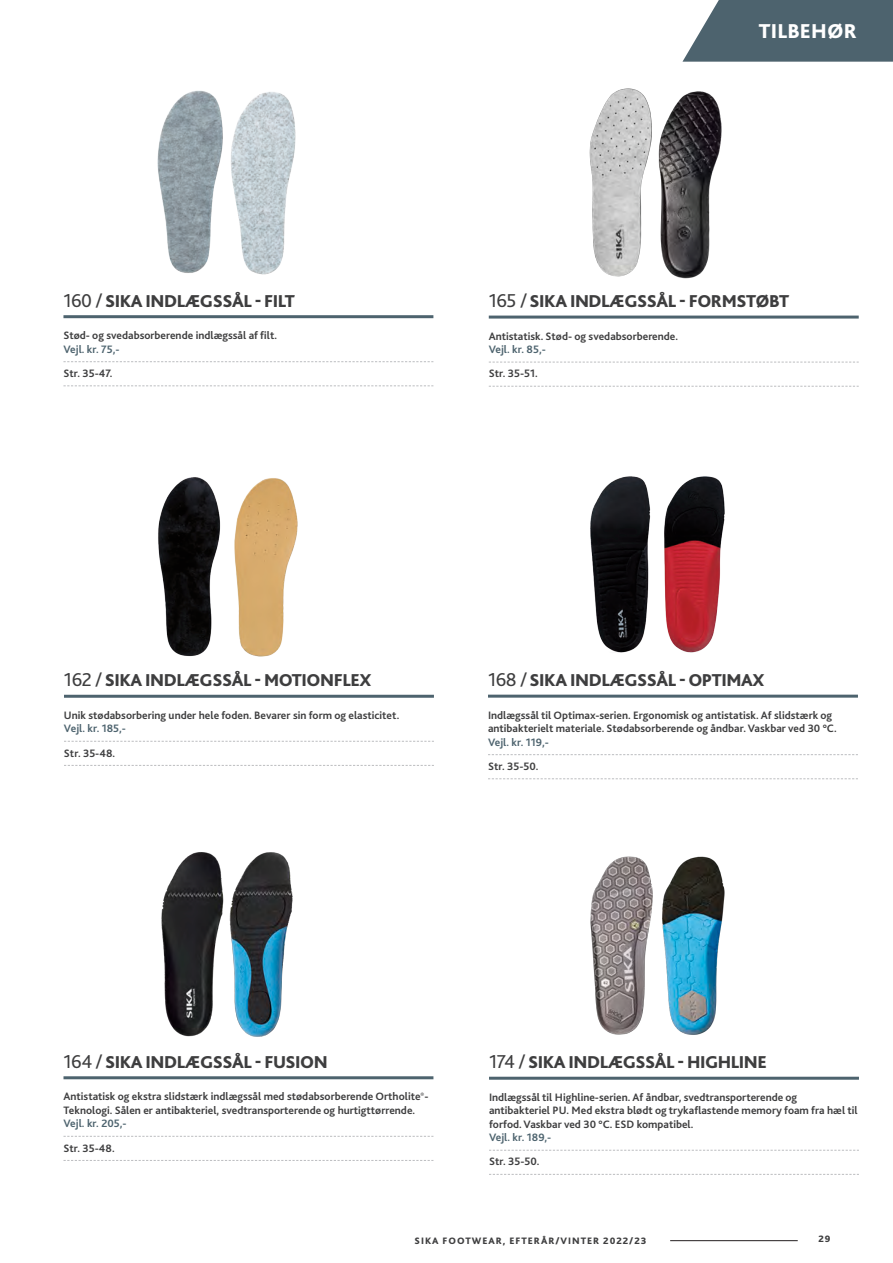
<style>
.page{position:relative;width:893px;height:1263px;background:#fff}
.page>*{position:absolute;margin:0;border:0;box-sizing:border-box;transform-origin:0 0}
.t1{font:800 21px "Bliss 2";letter-spacing:.01em;color:#fff}
.t2{font:800 18px "Bliss 2";letter-spacing:-.025em;color:#3e3e3f}
.t3{font:700 11.25px/13.5px "Bliss 2";color:#3e3e3f}
.t4{font:700 11.25px "Bliss 2";color:#4d636e}
.t5{font:800 9.75px "Bliss 2";letter-spacing:.1em;color:#3e3e3f}
.s1{font-weight:400;font-size:19.5px}
</style>
<div class="page">
<svg style="left:682px;top:0;width:211px;height:62px;background:#5d717b"></svg>
<hr style="left:63px;top:1076px;width:370px;height:3px;background:#4d636e">
<svg style="left:63px;top:1136px;width:370px;height:1px"></svg>
<svg style="left:63px;top:1160px;width:370px;height:1px"></svg>
<hr style="left:489px;top:1077px;width:370px;height:3px;background:#4d636e">
<svg style="left:489px;top:1150px;width:370px;height:1px"></svg>
<svg style="left:489px;top:1174px;width:370px;height:1px"></svg>
<img style="left:161px;top:852px;width:132px;height:185px">
<img style="left:590px;top:856px;width:135px;height:179px">
<hr style="left:63px;top:315px;width:370px;height:3px;background:#4d636e">
<svg style="left:63px;top:361px;width:370px;height:1px"></svg>
<svg style="left:63px;top:385px;width:370px;height:1px"></svg>
<img style="left:157px;top:90px;width:139px;height:185px">
<hr style="left:64px;top:695px;width:370px;height:3px;background:#4d636e">
<svg style="left:64px;top:741px;width:370px;height:1px"></svg>
<svg style="left:64px;top:765px;width:370px;height:1px"></svg>
<img style="left:158px;top:477px;width:140px;height:180px">
<hr style="left:488px;top:695px;width:370px;height:3px;background:#4d636e">
<svg style="left:488px;top:754px;width:370px;height:1px"></svg>
<svg style="left:488px;top:778px;width:370px;height:1px"></svg>
<img style="left:590px;top:476px;width:135px;height:177px">
<hr style="left:489px;top:316px;width:370px;height:3px;background:#4d636e">
<svg style="left:489px;top:362px;width:370px;height:1px"></svg>
<svg style="left:489px;top:386px;width:370px;height:1px"></svg>
<img style="left:589px;top:88px;width:133px;height:191px">
<hr style="left:670px;top:1240px;width:128px;height:1px;background:#231f20">
<h2 class="t2" style="left:63px;top:290px;width:233px"><span class="s1">160 /</span> SIKA INDLÆGSSÅL - FILT</h2>
<p class="t3" style="left:63px;top:329px;width:215px">Stød- og svedabsorberende indlægssål af filt.</p>
<p class="t4" style="left:63px;top:342px;width:58px">Vejl. kr. 75,-</p>
<p class="t3" style="left:63px;top:366px;width:51px">Str. 35-47.</p>
<h1 class="t1" style="left:759px;top:18px;width:100px">TILBEHØR</h1>
<h2 class="t2" style="left:489px;top:290px;width:302px"><span class="s1">165 /</span> SIKA INDLÆGSSÅL - FORMSTØBT</h2>
<p class="t3" style="left:489px;top:329px;width:191px">Antistatisk. Stød- og svedabsorberende.</p>
<p class="t4" style="left:489px;top:342px;width:59px">Vejl. kr. 85,-</p>
<p class="t3" style="left:489px;top:367px;width:51px">Str. 35-51.</p>
<h2 class="t2" style="left:64px;top:669px;width:309px"><span class="s1">162 /</span> SIKA INDLÆGSSÅL - MOTIONFLEX</h2>
<p class="t3" style="left:64px;top:708px;width:337px">Unik stødabsorbering under hele foden. Bevarer sin form og elasticitet.</p>
<p class="t4" style="left:64px;top:722px;width:64px">Vejl. kr. 185,-</p>
<p class="t3" style="left:64px;top:746px;width:53px">Str. 35-48.</p>
<h2 class="t2" style="left:488px;top:669px;width:278px"><span class="s1">168 /</span> SIKA INDLÆGSSÅL - OPTIMAX</h2>
<p class="t3" style="left:488px;top:708px;width:350px">Indlægssål til Optimax-serien. Ergonomisk og antistatisk. Af slidstærk og antibakterielt materiale. Stødabsorberende og åndbar. Vaskbar ved 30 °C.</p>
<p class="t4" style="left:488px;top:735px;width:62px">Vejl. kr. 119,-</p>
<p class="t3" style="left:488px;top:759px;width:52px">Str. 35-50.</p>
<h2 class="t2" style="left:63px;top:1050px;width:266px"><span class="s1">164 /</span> SIKA INDLÆGSSÅL - FUSION</h2>
<p class="t3" style="left:63px;top:1090px;width:366px">Antistatisk og ekstra slidstærk indlægssål med stødabsorberende Ortholite<sup>®</sup>-<br>Teknologi. Sålen er antibakteriel, svedtransporterende og hurtigttørrende.</p>
<p class="t4" style="left:63px;top:1117px;width:65px">Vejl. kr. 205,-</p>
<p class="t3" style="left:63px;top:1141px;width:53px">Str. 35-48.</p>
<h2 class="t2" style="left:489px;top:1051px;width:279px"><span class="s1">174 /</span> SIKA INDLÆGSSÅL - HIGHLINE</h2>
<p class="t3" style="left:489px;top:1090px;width:370px">Indlægssål til Highline-serien. Af åndbar, svedtransporterende og antibakteriel PU. Med ekstra blødt og trykaflastende memory foam fra hæl til forfod. Vaskbar ved 30 °C. ESD kompatibel.</p>
<p class="t4" style="left:489px;top:1130px;width:64px">Vejl. kr. 189,-</p>
<p class="t3" style="left:489px;top:1155px;width:52px">Str. 35-50.</p>
<p class="t5" style="left:415px;top:1234px;width:233px">SIKA FOOTWEAR, EFTERÅR/VINTER 2022/23</p>
<p class="t5" style="left:818px;top:1232px;width:14px">29</p>
</div>
